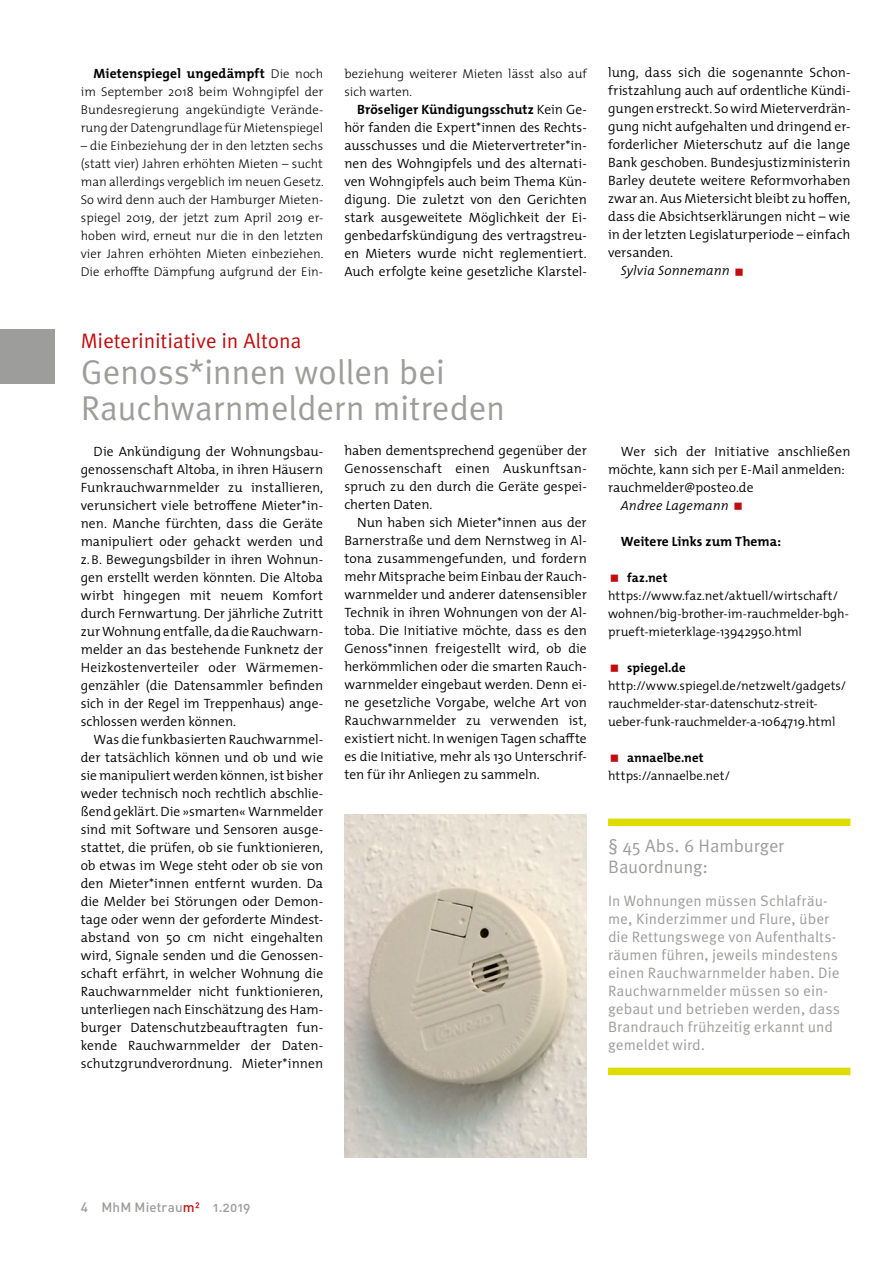
<style>
.page{position:relative;width:893px;height:1263px;background:#fff}
.page>*{position:absolute;margin:0;border:0;box-sizing:border-box;transform-origin:0 0}
.t1{font:34.5px/36px "Meta Pro";letter-spacing:-.015em;color:#9d9d9c}
.t2{font:21px "Meta Pro";letter-spacing:-.005em;color:#c00d0e}
.t3{font:18px/21px "Meta Pro";letter-spacing:-.01em;color:#9d9d9c}
.t4{font:15px/18px "Meta Pro";color:#9d9d9c}
.t5{font:300 13.5px/18px "The Mix";color:#000;text-align:justify}
.t6{font:700 13.5px "The Mix";letter-spacing:.01em;color:#000}
.t7{font:italic 300 13.5px "The Mix";letter-spacing:.005em;color:#000}
.t8{font:500 13.5px "DIN Pro";letter-spacing:.01em;color:#9d9d9c}
.t9{font:300 12.75px/18px "The Mix";letter-spacing:.005em;color:#000;text-align:justify}
.t10{font:300 12.75px/18px "The Mix";color:#000}
.t11{font:700 12.75px "The Mix";letter-spacing:.01em;color:#000}
.s1{font-weight:300;font-size:12.75px}
.s2{font-weight:700}
.s3{font-size:12.75px}
.s4{color:#c00d0e}
</style>
<div class="page">
<div style="left:608px;top:819px;width:242px;height:7px;background:#dedc00"></div>
<div style="left:608px;top:1068px;width:242px;height:7px;background:#dedc00"></div>
<img style="left:344px;top:815px;width:243px;height:343px">
<div style="left:0;top:330px;width:54px;height:54px;background:#9d9d9c"></div>
<p class="t6" style="left:94px;top:62px;width:231px">Mietenspiegel ungedämpft <span class="s1">Die noch</span></p>
<p class="t9" style="left:81px;top:82px;width:244px">im September 2018 beim Wohngipfel der Bundesregierung angekündigte Verände&shy;rung der Datengrundlage für Mietenspiegel</p>
<p class="t9" style="left:81px;top:136px;width:244px">– die Einbeziehung der in den letzten sechs (statt vier) Jahren erhöhten Mieten – sucht man allerdings vergeblich im neuen Gesetz.<br>So wird denn auch der Hamburger Mieten&shy;spiegel 2019, der jetzt zum April 2019 er&shy;hoben wird, erneut nur die in den letzten vier Jahren erhöhten Mieten einbeziehen.<br>Die erhoffte Dämpfung aufgrund der Ein-</p>
<p class="t9" style="left:344px;top:64px;width:244px">beziehung weiterer Mieten lässt also auf sich warten.</p>
<p class="t5" style="left:344px;top:100px;width:244px;text-indent:13px"><span class="s2">Bröseliger Kündigungsschutz</span> Kein Ge&shy;hör fanden die Expert*innen des Rechts&shy;ausschusses und die Mietervertreter*in&shy;nen des Wohngipfels und des alternati&shy;ven Wohngipfels auch beim Thema Kün&shy;digung. Die zuletzt von den Gerichten stark ausgeweitete Möglichkeit der Ei&shy;genbedarfskündigung des vertragstreu&shy;en Mieters wurde nicht reglementiert.<br>Auch erfolgte keine gesetzliche Klarstel-</p>
<p class="t5" style="left:608px;top:63px;width:244px">lung, dass sich die sogenannte Schon&shy;fristzahlung auch auf ordentliche Kündi&shy;gungen erstreckt. So wird Mieterverdrän&shy;gung nicht aufgehalten und dringend er&shy;forderlicher Mieterschutz auf die lange Bank geschoben. Bundesjustizministerin Barley deutete weitere Reformvorhaben zwar an. Aus Mietersicht bleibt zu hoffen, dass die Absichtserklärungen nicht – wie in der letzten Legislaturperiode – einfach versanden.</p>
<p class="t7" style="left:621px;top:260px;width:110px">Sylvia Sonnemann</p>
<h2 class="t2" style="left:81px;top:327px;width:222px">Mieterinitiative in Altona</h2>
<h1 class="t1" style="left:81px;top:355px;width:426px">Genoss*innen wollen bei<br>Rauchwarnmeldern mitreden</h1>
<p class="t5" style="left:81px;top:442px;width:244px;text-indent:13px">Die Ankündigung der Wohnungsbau&shy;genossenschaft Altoba, in ihren Häusern Funkrauchwarnmelder zu installieren, verunsichert viele betroffene Mieter*in&shy;nen. Manche fürchten, dass die Geräte manipuliert oder gehackt werden und z.<span class="s3">B</span>. Bewegungsbilder in ihren Wohnun&shy;gen erstellt werden könnten. Die Altoba wirbt hingegen mit neuem Komfort durch Fernwartung. Der jährliche Zutritt zur Wohnung entfalle, da die Rauchwarn&shy;melder an das bestehende Funknetz der Heizkostenverteiler oder Wärmemen&shy;genzähler (die Datensammler befinden sich in der Regel im Treppenhaus) ange&shy;schlossen werden können.</p>
<p class="t5" style="left:81px;top:729px;width:244px;text-indent:13px">Was die funkbasierten Rauchwarnmel&shy;der tatsächlich können und ob und wie sie manipuliert werden können, ist bisher weder technisch noch rechtlich abschlie&shy;ßend geklärt. Die »smarten« Warnmelder sind mit Software und Sensoren ausge&shy;stattet, die prüfen, ob sie funktionieren, ob etwas im Wege steht oder ob sie von den Mieter*innen entfernt wurden. Da die Melder bei Störungen oder Demon&shy;tage oder wenn der geforderte Mindest&shy;abstand von 50 cm nicht eingehalten wird, Signale senden und die Genossen&shy;schaft erfährt, in welcher Wohnung die Rauchwarnmelder nicht funktionieren, unterliegen nach Einschätzung des Ham&shy;burger Datenschutzbeauftragten fun&shy;kende Rauchwarnmelder der Daten&shy;schutzgrundverordnung. Mieter*innen</p>
<p class="t5" style="left:344px;top:441px;width:244px">haben dementsprechend gegenüber der Genossenschaft einen Auskunftsan&shy;spruch zu den durch die Geräte gespei&shy;cherten Daten.</p>
<p class="t5" style="left:344px;top:513px;width:244px;text-indent:13px">Nun haben sich Mieter*innen aus der Barnerstraße und dem Nernstweg in Al&shy;tona zusammengefunden, und fordern mehr Mitsprache beim Einbau der Rauch&shy;warnmelder und anderer datensensibler Technik in ihren Wohnungen von der Al&shy;toba. Die Initiative möchte, dass es den Genoss*innen freigestellt wird, ob die herkömmlichen oder die smarten Rauch&shy;warnmelder eingebaut werden. Denn ei&shy;ne gesetzliche Vorgabe, welche Art von Rauchwarnmelder zu verwenden ist, existiert nicht. In wenigen Tagen schaffte es die Initiative, mehr als 130 Unterschrif&shy;ten für ihr Anliegen zu sammeln.</p>
<p class="t5" style="left:608px;top:442px;width:244px;text-align:left;text-indent:13px">Wer sich der Initiative anschließen möchte, kann sich per <span class="s3">E</span>-Mail anmelden: rauchmelder@posteo.de</p>
<p class="t7" style="left:621px;top:494px;width:109px">Andree Lagemann</p>
<p class="t6" style="left:621px;top:530px;width:162px">Weitere Links zum Thema:</p>
<p class="t11" style="left:627px;top:567px;width:42px">faz.net</p>
<p class="t10" style="left:608px;top:586px;width:242px">https://www.faz.net/aktuell/wirtschaft/ wohnen/big-brother-im-rauchmelder-bgh&shy;prueft-mieterklage-13942950.html</p>
<p class="t11" style="left:627px;top:657px;width:60px">spiegel.de</p>
<p class="t10" style="left:608px;top:676px;width:240px">http://www.spiegel.de/netzwelt/gadgets/ rauchmelder-star-datenschutz-streit&shy;ueber-funk-rauchmelder-a-1064719.html</p>
<p class="t11" style="left:627px;top:747px;width:78px">annaelbe.net</p>
<p class="t10" style="left:608px;top:766px;width:124px">https://annaelbe.net/</p>
<h3 class="t3" style="left:608px;top:835px;width:178px">§ 45 Abs. 6 Hamburger<br>Bauordnung:</h3>
<p class="t4" style="left:608px;top:892px;width:233px">In Wohnungen müssen Schlafräu&shy;me, Kinderzimmer und Flure, über die Rettungswege von Aufenthalts&shy;räumen führen, jeweils mindestens einen Rauchwarnmelder haben. Die<br>Rauchwarnmelder müssen so ein&shy;gebaut und betrieben werden, dass<br>Brandrauch frühzeitig erkannt und gemeldet wird.</p>
<p class="t8" style="left:81px;top:1197px;width:171px">4 MhM Mietrau<span class="s4">m²</span> 1.2019</p>
</div>
